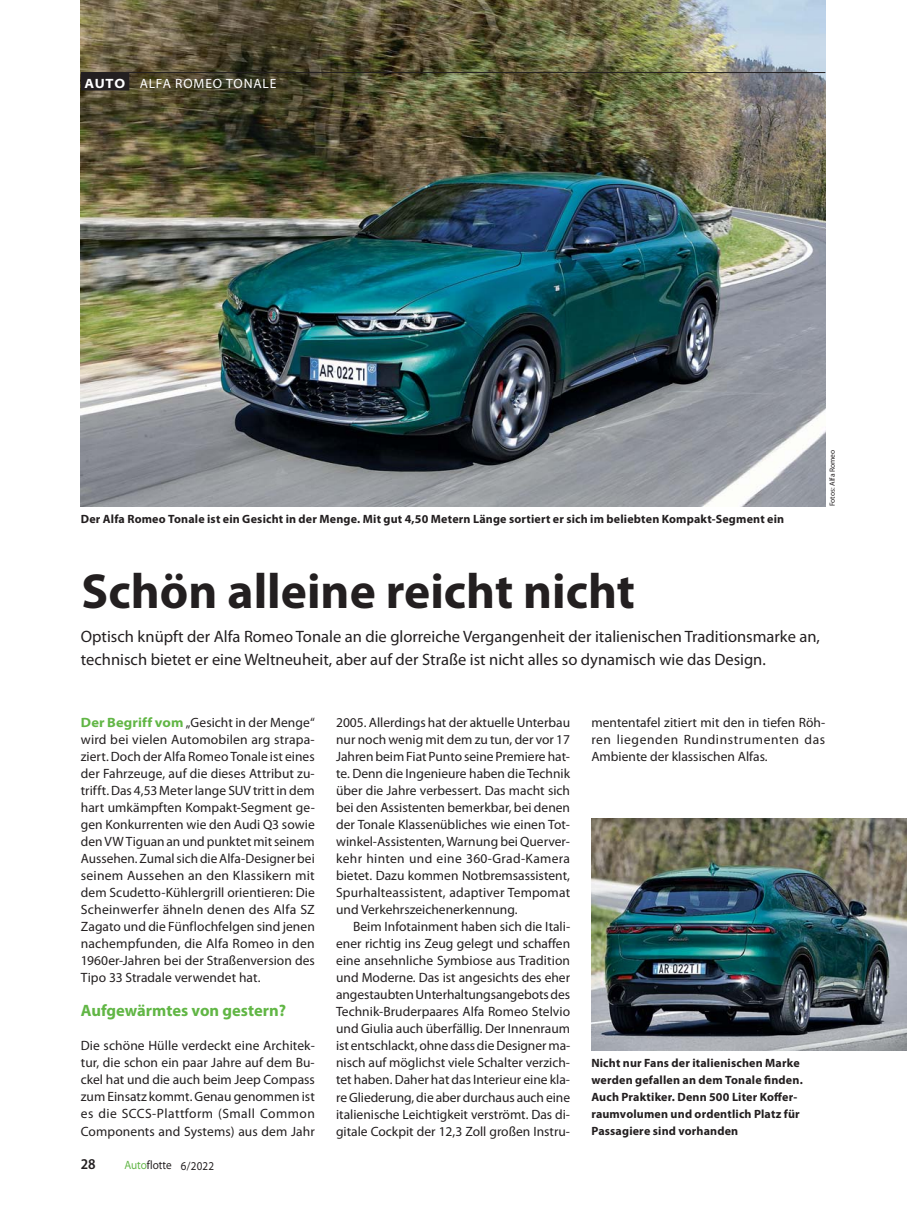
<style>
.page{position:relative;width:919px;height:1212px;background:#fff}
.page>*{position:absolute;margin:0;border:0;box-sizing:border-box;transform-origin:0 0}
.t1{font:700 49.5px "Myriad Pro";color:#231f20}
.t2{font:16.5px/22.5px "Myriad Pro";color:#231f20}
.t3{font:700 16.5px "Myriad Pro";color:#61b645}
.t4{font:600 semi-condensed 15px "Myriad Pro";color:#231f20}
.t5{font:13.5px/17px "Myriad Pro";color:#231f20;text-align:justify}
.t6{font:13.5px "Myriad Pro";letter-spacing:.06em;color:#fff}
.t7{font:700 12px/17px "Myriad Pro";letter-spacing:.015em;color:#231f20}
.t8{font:semi-expanded 12px "Myriad Pro";color:#231f20;scale:.85 1}
.t9{font:7.5px "Myriad Pro";color:#231f20}
.s1{font-weight:700;font-stretch:semi-expanded}
.s2{font-weight:700;font-stretch:semi-expanded;color:#61b645}
.s3{color:#61b645}
</style>
<div class="page">
<img style="left:81px;top:0;width:744px;height:506px">
<div style="left:81px;top:73px;width:48px;height:18px;background:#231f20"></div>
<hr style="left:81px;top:72px;width:744px;height:1px;background:#231f20">
<img style="left:591px;top:818px;width:315px;height:232px">
<p class="t6" style="left:84px;top:78px;width:193px"><span class="s1">AUTO</span> ALFA ROMEO TONALE</p>
<p class="t7" style="left:81px;top:512px;width:704px">Der Alfa Romeo Tonale ist ein Gesicht in der Menge. Mit gut 4,50 Metern Länge sortiert er sich im beliebten Kompakt-Segment ein</p>
<p class="t9" style="left:829px;top:506px;width:58px;rotate:-90deg">Fotos: Alfa Romeo</p>
<h1 class="t1" style="left:81px;top:573px;width:555px">Schön alleine reicht nicht</h1>
<p class="t2" style="left:81px;top:627px;width:740px">Optisch knüpft der Alfa Romeo Tonale an die glorreiche Vergangenheit der italienischen Traditionsmarke an, technisch bietet er eine Weltneuheit, aber auf der Straße ist nicht alles so dynamisch wie das Design.</p>
<p class="t5" style="left:81px;top:715px;width:235px"><span class="s2">Der Begriff vom</span> „Gesicht in der Menge“ wird bei vielen Automobilen arg strapa&shy;ziert. Doch der Alfa Romeo Tonale ist eines der Fahrzeuge, auf die dieses Attribut zu&shy;trifft. Das 4,53 Meter lange SUV tritt in dem hart umkämpften Kompakt-Segment ge&shy;gen Konkurrenten wie den Audi Q3 sowie den VW Tiguan an und punktet mit seinem Aussehen. Zumal sich die Alfa-Designer bei seinem Aussehen an den Klassikern mit dem Scudetto-Kühlergrill orientieren: Die Scheinwerfer ähneln denen des Alfa SZ Zagato und die Fünflochfelgen sind jenen nachempfunden, die Alfa Romeo in den 1960er-Jahren bei der Straßenversion des Tipo 33 Stradale verwendet hat.</p>
<p class="t3" style="left:81px;top:1005px;width:207px">Aufgewärmtes von gestern?</p>
<p class="t5" style="left:81px;top:1039px;width:235px">Die schöne Hülle verdeckt eine Architek&shy;tur, die schon ein paar Jahre auf dem Bu&shy;ckel hat und die auch beim Jeep Compass zum Einsatz kommt. Genau genommen ist es die SCCS-Plattform (Small Common Components and Systems) aus dem Jahr</p>
<p class="t4" style="left:81px;top:1155px;width:16px">28</p>
<p class="t8" style="left:124px;top:1158px;width:107px"><span class="s3">Auto</span>flotte 6/2022</p>
<p class="t5" style="left:336px;top:715px;width:235px">2005. Allerdings hat der aktuelle Unterbau nur noch wenig mit dem zu tun, der vor 17<br>Jahren beim Fiat Punto seine Premiere hat&shy;te. Denn die Ingenieure haben die Technik über die Jahre verbessert. Das macht sich bei den Assistenten bemerkbar, bei denen der Tonale Klassenübliches wie einen Tot&shy;winkel-Assistenten, Warnung bei Querver&shy;kehr hinten und eine 360-Grad-Kamera bietet. Dazu kommen Notbremsassistent, Spurhalteassistent, adaptiver Tempomat und Verkehrszeichenerkennung.</p>
<p class="t5" style="left:336px;top:920px;width:236px;text-indent:17px">Beim Infotainment haben sich die Itali&shy;ener richtig ins Zeug gelegt und schaffen eine ansehnliche Symbiose aus Tradition und Moderne. Das ist angesichts des eher angestaubten Unterhaltungsangebots des Technik-Bruderpaares Alfa Romeo Stelvio und Giulia auch überfällig. Der Innenraum ist entschlackt, ohne dass die Designer ma&shy;nisch auf möglichst viele Schalter verzich&shy;tet haben. Daher hat das Interieur eine kla&shy;re Gliederung, die aber durchaus auch eine italienische Leichtigkeit verströmt. Das di&shy;gitale Cockpit der 12,3 Zoll großen Instru-</p>
<p class="t5" style="left:591px;top:716px;width:235px">mententafel zitiert mit den in tiefen Röh&shy;ren liegenden Rundinstrumenten das Ambiente der klassischen Alfas.</p>
<p class="t7" style="left:591px;top:1056px;width:213px">Nicht nur Fans der italienischen Marke werden gefallen an dem Tonale finden.<br>Auch Praktiker. Denn 500 Liter Koffer&shy;raumvolumen und ordentlich Platz für Passagiere sind vorhanden</p>
</div>
